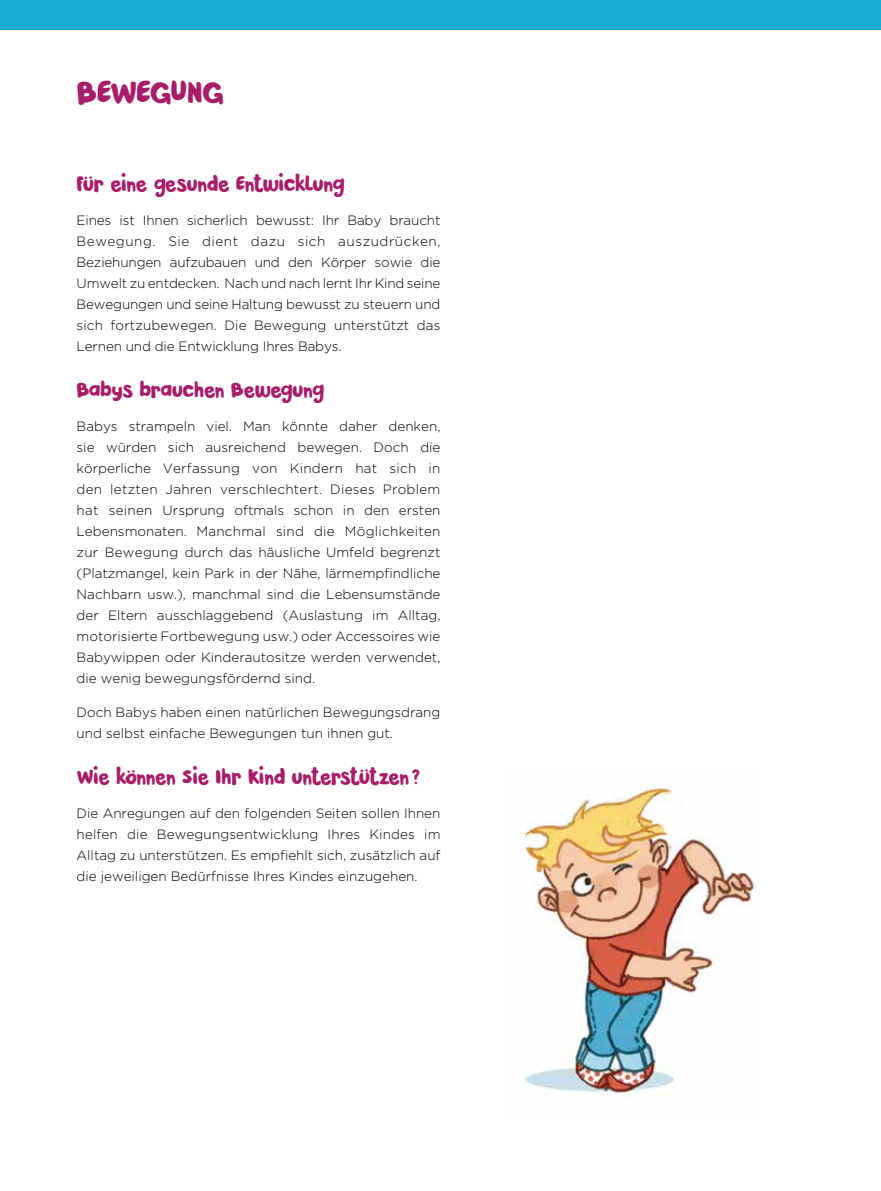
<style>
.page{position:relative;width:881px;height:1191px;background:#fff}
.page>*{position:absolute;margin:0;border:0;box-sizing:border-box;transform-origin:0 0}
.t1{font:33px "Pardesi";letter-spacing:-.025em;color:#a71d6a}
.t2{font:21px "Pardesi";letter-spacing:-.03em;color:#a71d6a}
.t3{font:300 13.5px/21px "Gotham";color:#000;text-align:justify}
</style>
<div class="page">
<div style="left:0;top:0;width:880px;height:30px;background:#17acd2"></div>
<img style="left:524px;top:785px;width:231px;height:312px">
<h1 class="t1" style="left:77px;top:68px;width:149px">BEWEGUNG</h1>
<h2 class="t2" style="left:77px;top:168px;width:269px">Für eine gesunde Entwicklung</h2>
<p class="t3" style="left:77px;top:209px;width:365px">Eines ist Ihnen sicherlich bewusst: Ihr Baby braucht Bewegung. Sie dient dazu sich auszudrücken, Beziehungen aufzubauen und den Körper sowie die Umwelt zu entdecken. Nach und nach lernt Ihr Kind seine Bewegungen und seine Haltung bewusst zu steuern und sich fortzubewegen. Die Bewegung unterstützt das Lernen und die Entwicklung Ihres Babys.</p>
<h2 class="t2" style="left:77px;top:374px;width:249px">Babys brauchen Bewegung</h2>
<p class="t3" style="left:77px;top:415px;width:365px">Babys strampeln viel. Man könnte daher denken, sie würden sich ausreichend bewegen. Doch die körperliche Verfassung von Kindern hat sich in den letzten Jahren verschlechtert. Dieses Problem hat seinen Ursprung oftmals schon in den ersten Lebensmonaten. Manchmal sind die Möglichkeiten zur Bewegung durch das häusliche Umfeld begrenzt (Platzmangel, kein Park in der Nähe, lärmempfindliche Nachbarn usw.), manchmal sind die Lebensumstände der Eltern ausschlaggebend (Auslastung im Alltag, motorisierte Fortbewegung usw.) oder Accessoires wie Babywippen oder Kinderautositze werden verwendet, die wenig bewegungsfördernd sind.</p>
<p class="t3" style="left:77px;top:701px;width:365px">Doch Babys haben einen natürlichen Bewegungsdrang und selbst einfache Bewegungen tun ihnen gut.</p>
<h2 class="t2" style="left:77px;top:761px;width:345px">Wie können Sie Ihr Kind unterstützen ?</h2>
<p class="t3" style="left:77px;top:802px;width:365px">Die Anregungen auf den folgenden Seiten sollen Ihnen helfen die Bewegungsentwicklung Ihres Kindes im Alltag zu unterstützen. Es empfiehlt sich, zusätzlich auf die jeweiligen Bedürfnisse Ihres Kindes einzugehen.</p>
</div>
